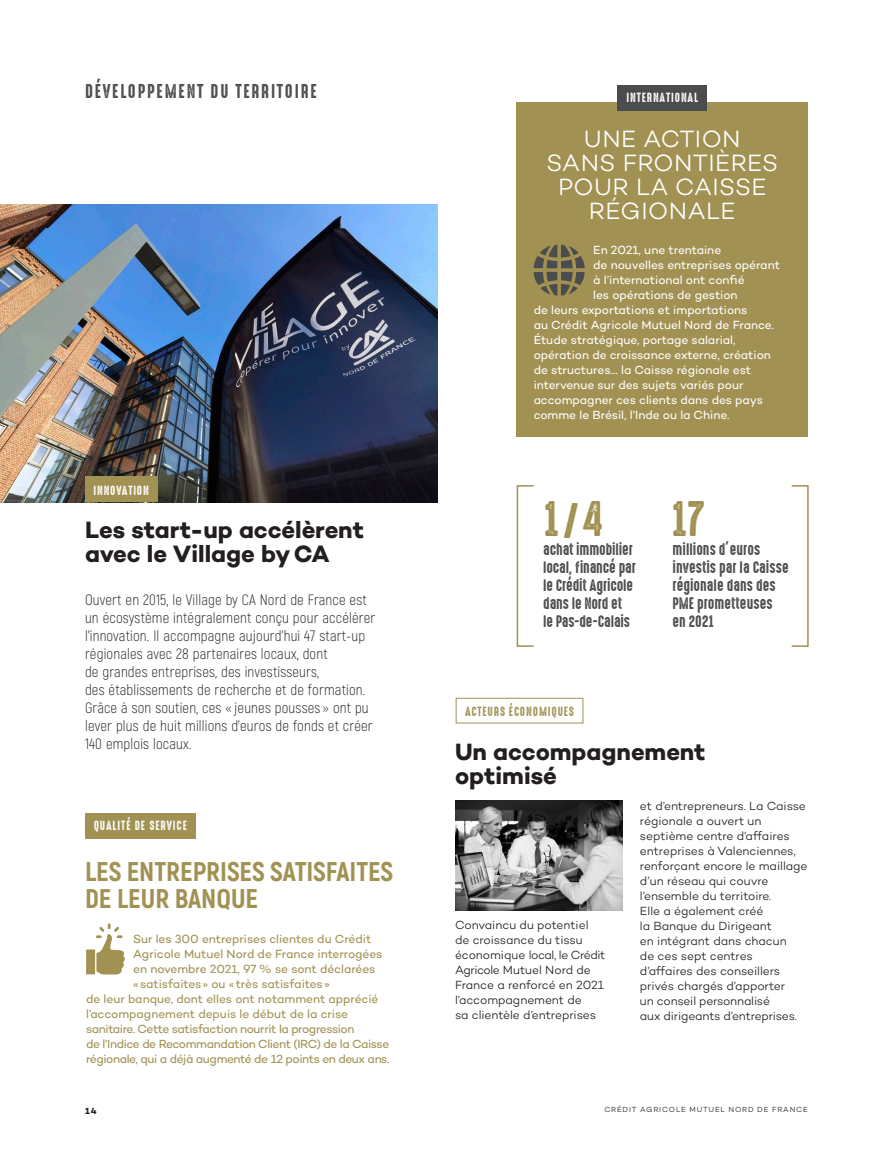
<style>
.page{position:relative;width:893px;height:1149px;background:#fff}
.page>*{position:absolute;margin:0;border:0;box-sizing:border-box;transform-origin:0 0}
.Chapitre_data_h2{font:45px "High Voltage Rough";color:#a19152}
.Titre_h1_cap{font:800 27px/27px "Akrobat";color:#a19152}
.Titre_h2_ter{font:700 24px/24px "Campton";letter-spacing:-.005em;color:#231f20}
.Titre_h2_bis{font:300 24px/24px "Campton";letter-spacing:.02em;color:#fff;text-align:center}
.titre_courant{font:18px "High Voltage Rough";letter-spacing:.1em;color:#4b4c4d}
.texte_brève_1{font:300 15px/18px "Akrobat";letter-spacing:.01em;color:#231f20}
.CHAPITRE_légende_dat{font:15px/18px "High Voltage Rough";color:#4b4c4d}
.texte_brève_2___seco{font:300 12px/15px "Campton";letter-spacing:-.01em;color:#231f20}
.texte_encart_ou_coul{font:12px "Campton";letter-spacing:-.005em;color:#fff}
.texte_brève_2___seco-2{font:12px "Campton";letter-spacing:-.01em;color:#a19152}
.texte_brève_2___seco-3{font:12px "Campton";letter-spacing:-.035em;color:#a19152}
.cartouche{font:12px "High Voltage Rough";letter-spacing:.075em;color:#fff}
.cartouche-2{font:12px "High Voltage Rough";letter-spacing:.075em;color:#a19152}
.t1{font:700 9px "Campton";color:#231f20}
.t2{font:300 7.5px "Campton";letter-spacing:.11em;color:#231f20}
</style>
<div class="page">
<img style="left:455px;top:800px;width:168px;height:110px">
<div style="left:456px;top:697px;width:127px;height:26px;border:1px solid #a19152"></div>
<img style="left:0;top:204px;width:438px;height:298px">
<div style="left:85px;top:476px;width:72px;height:26px;background:#a19152"></div>
<div style="left:85px;top:812px;width:111px;height:26px;background:#a19152"></div>
<svg style="left:96px;top:923px;width:29px;height:51px"></svg>
<div style="left:86px;top:949px;width:9px;height:25px;background:#a19152"></div>
<div style="left:517px;top:485px;width:17px;height:161px;border:2px solid #a19152"></div>
<div style="left:791px;top:485px;width:18px;height:161px;border:2px solid #a19152"></div>
<div style="left:517px;top:102px;width:291px;height:334px;background:#a19152"></div>
<div style="left:618px;top:85px;width:89px;height:26px;background:#4b4c4d"></div>
<svg style="left:534px;top:244px;width:51px;height:51px"></svg>
<p class="titre_courant" style="left:85px;top:81px;width:233px">DÉVELOPPEMENT DU TERRITOIRE</p>
<p class="cartouche" style="left:94px;top:483px;width:57px">INNOVATION</p>
<p class="Titre_h2_ter" style="left:85px;top:517px;width:280px">Les start-up accélèrent avec le Village by CA</p>
<p class="texte_brève_1" style="left:85px;top:590px;width:292px">Ouvert en 2015, le Village by CA Nord de France est un écosystème intégralement conçu pour accélérer l’innovation. Il accompagne aujourd’hui 47 start-up régionales avec 28 partenaires locaux, dont<br>de grandes entreprises, des investisseurs,<br>des établissements de recherche et de formation.<br>Grâce à son soutien, ces « jeunes pousses » ont pu lever plus de huit millions d’euros de fonds et créer 140 emplois locaux.</p>
<p class="cartouche" style="left:94px;top:818px;width:95px">QUALITÉ DE SERVICE</p>
<p class="Titre_h1_cap" style="left:85px;top:857px;width:310px">LES ENTREPRISES SATISFAITES<br>DE LEUR BANQUE</p>
<p class="texte_brève_2___seco-2" style="left:133px;top:930px;width:239px">Sur les 300 entreprises clientes du Crédit</p>
<p class="texte_brève_2___seco-2" style="left:133px;top:945px;width:251px">Agricole Mutuel Nord de France interrogées</p>
<p class="texte_brève_2___seco-2" style="left:133px;top:960px;width:244px">en novembre 2021, 97 % se sont déclarées</p>
<p class="texte_brève_2___seco-2" style="left:133px;top:975px;width:198px">«satisfaites» ou « très satisfaites»</p>
<p class="texte_brève_2___seco-2" style="left:86px;top:990px;width:294px">de leur banque, dont elles ont notamment apprécié</p>
<p class="texte_brève_2___seco-2" style="left:86px;top:1005px;width:263px">l’accompagnement depuis le début de la crise</p>
<p class="texte_brève_2___seco-3" style="left:86px;top:1020px;width:270px">sanitaire. Cette satisfaction nourrit la progression</p>
<p class="texte_brève_2___seco-3" style="left:86px;top:1035px;width:305px">de l’Indice de Recommandation Client (IRC) de la Caisse</p>
<p class="texte_brève_2___seco-3" style="left:86px;top:1050px;width:305px">régionale, qui a déjà augmenté de 12 points en deux ans.</p>
<p class="cartouche" style="left:626px;top:91px;width:73px">INTERNATIONAL</p>
<p class="Titre_h2_bis" style="left:546px;top:126px;width:233px">UNE ACTION<br>SANS FRONTIÈRES<br>POUR LA CAISSE<br>RÉGIONALE</p>
<p class="texte_encart_ou_coul" style="left:593px;top:242px;width:130px">En 2021, une trentaine</p>
<p class="texte_encart_ou_coul" style="left:593px;top:257px;width:188px">de nouvelles entreprises opérant</p>
<p class="texte_encart_ou_coul" style="left:593px;top:272px;width:153px">à l’international ont confié</p>
<p class="texte_encart_ou_coul" style="left:593px;top:287px;width:146px">les opérations de gestion</p>
<p class="texte_encart_ou_coul" style="left:534px;top:302px;width:215px">de leurs exportations et importations</p>
<p class="texte_encart_ou_coul" style="left:534px;top:317px;width:242px">au Crédit Agricole Mutuel Nord de France.</p>
<p class="texte_encart_ou_coul" style="left:534px;top:332px;width:204px">Étude stratégique, portage salarial,</p>
<p class="texte_encart_ou_coul" style="left:534px;top:347px;width:239px">opération de croissance externe, création</p>
<p class="texte_encart_ou_coul" style="left:534px;top:362px;width:219px">de structures… la Caisse régionale est</p>
<p class="texte_encart_ou_coul" style="left:534px;top:377px;width:211px">intervenue sur des sujets variés pour</p>
<p class="texte_encart_ou_coul" style="left:534px;top:392px;width:231px">accompagner ces clients dans des pays</p>
<p class="texte_encart_ou_coul" style="left:534px;top:407px;width:197px">comme le Brésil, l’Inde ou la Chine.</p>
<p class="Chapitre_data_h2" style="left:543px;top:494px;width:17px">1</p>
<p class="Chapitre_data_h2" style="left:582px;top:494px;width:23px">4</p>
<p class="CHAPITRE_légende_dat" style="left:543px;top:540px;width:94px">achat immobilier local, financé par le Crédit Agricole dans le Nord et le Pas-de-Calais</p>
<p class="cartouche-2" style="left:465px;top:704px;width:111px">ACTEURS ÉCONOMIQUES</p>
<p class="Chapitre_data_h2" style="left:671px;top:494px;width:35px">17</p>
<p class="CHAPITRE_légende_dat" style="left:672px;top:540px;width:118px">millions d’euros investis par la Caisse régionale dans des<br>PME prometteuses en 2021</p>
<p class="Titre_h2_ter" style="left:455px;top:738px;width:252px">Un accompagnement optimisé</p>
<p class="texte_brève_2___seco" style="left:455px;top:917px;width:152px">Convaincu du potentiel de croissance du tissu économique local, le Crédit<br>Agricole Mutuel Nord de<br>France a renforcé en 2021 l’accompagnement de<br>sa clientèle d’entreprises</p>
<p class="texte_brève_2___seco" style="left:640px;top:797px;width:169px">et d’entrepreneurs. La Caisse régionale a ouvert un septième centre d’affaires entreprises à Valenciennes, renforçant encore le maillage d’un réseau qui couvre l’ensemble du territoire.<br>Elle a également créé<br>la Banque du Dirigeant<br>en intégrant dans chacun<br>de ces sept centres d’affaires des conseillers privés chargés d’apporter<br>un conseil personnalisé<br>aux dirigeants d’entreprises.</p>
<p class="t1" style="left:85px;top:1104px;width:13px">14</p>
<p class="t2" style="left:604px;top:1104px;width:205px">CRÉDIT AGRICOLE MUTUEL NORD DE FRANCE</p>
</div>
